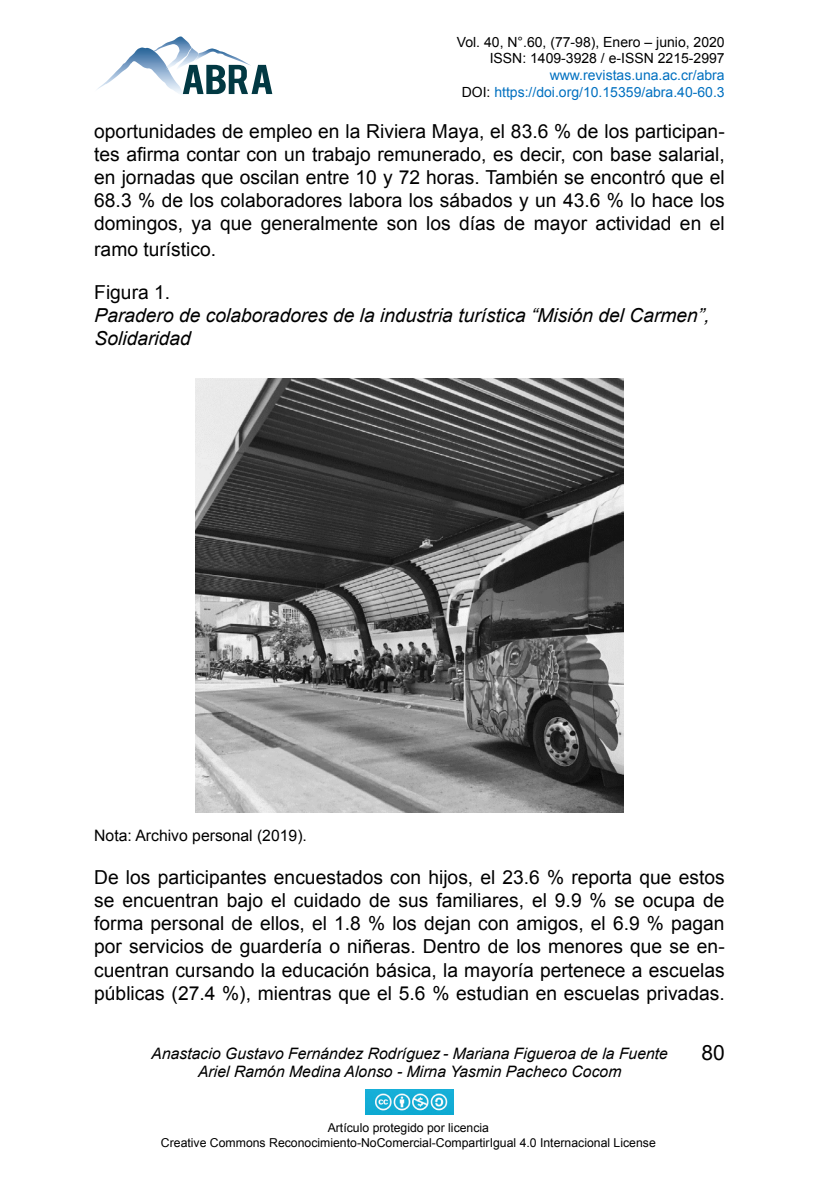
<style>
.page{position:relative;width:819px;height:1197px;background:#fff}
.page>*{position:absolute;margin:0;border:0;box-sizing:border-box;transform-origin:0 0}
.t1{font:21px "Arial";color:#000}
.t2{font:19.25px/23.1px "Arial";color:#000;text-align:justify}
.t3{font:italic 19.25px/23.1px "Arial";color:#000}
.t4{font:italic 15.75px/18.9px "Arial";color:#000;text-align:center}
.t5{font:15.75px "Arial";color:#000}
.t6{font:14px/16.8px "Arial";color:#0070c0;text-align:right}
.t7{font:14px "Arial";color:#000}
.t8{font:12.25px/14.7px "Arial";color:#000;text-align:center}
.s1{color:#000}
</style>
<div class="page">
<img style="left:158px;top:36px;width:36px;height:18px">
<img style="left:98px;top:48px;width:86px;height:47px">
<img style="left:154px;top:51px;width:14px;height:19px">
<img style="left:194px;top:48px;width:34px;height:6px">
<svg style="left:183px;top:54px;width:89px;height:40px"></svg>
<img style="left:366px;top:1089px;width:88px;height:26px">
<img style="left:195px;top:379px;width:429px;height:433px">
<p class="t7" style="left:457px;top:33px;width:269px">Vol. 40, N°.60, (77-98), Enero – junio, 2020</p>
<p class="t7" style="left:490px;top:49px;width:237px">ISSN: 1409-3928 / e-ISSN 2215-2997</p>
<p class="t6" style="left:462px;top:67px;width:265px">www.revistas.una.ac.cr/abra<br><span class="s1">DOI:</span> https://doi.org/10.15359/abra.40-60.3</p>
<p class="t2" style="left:94px;top:120px;width:632px">oportunidades de empleo en la Riviera Maya, el 83.6 % de los participan&shy;tes afirma contar con un trabajo remunerado, es decir, con base salarial, en jornadas que oscilan entre 10 y 72 horas. También se encontró que el 68.3 % de los colaboradores labora los sábados y un 43.6 % lo hace los domingos, ya que generalmente son los días de mayor actividad en el</p>
<p class="t2" style="left:94px;top:238px;width:123px">ramo turístico.</p>
<p class="t2" style="left:94px;top:280px;width:77px">Figura 1.</p>
<p class="t3" style="left:94px;top:304px;width:618px">Paradero de colaboradores de la industria turística “Misión del Carmen”,<br>Solidaridad</p>
<p class="t5" style="left:94px;top:825px;width:214px">Nota: Archivo personal (2019).</p>
<p class="t2" style="left:94px;top:866px;width:632px">De los participantes encuestados con hijos, el 23.6 % reporta que estos se encuentran bajo el cuidado de sus familiares, el 9.9 % se ocupa de forma personal de ellos, el 1.8 % los dejan con amigos, el 6.9 % pagan por servicios de guardería o niñeras. Dentro de los menores que se en&shy;cuentran cursando la educación básica, la mayoría pertenece a escuelas públicas (27.4 %), mientras que el 5.6 % estudian en escuelas privadas.</p>
<p class="t4" style="left:151px;top:1044px;width:519px">Anastacio Gustavo Fernández Rodríguez - Mariana Figueroa de la Fuente<br>Ariel Ramón Medina Alonso - Mirna Yasmin Pacheco Cocom</p>
<p class="t8" style="left:161px;top:1121px;width:496px">Artículo protegido por licencia<br>Creative Commons Reconocimiento-NoComercial-CompartirIgual 4.0 Internacional License</p>
<p class="t1" style="left:701px;top:1039px;width:25px">80</p>
</div>
